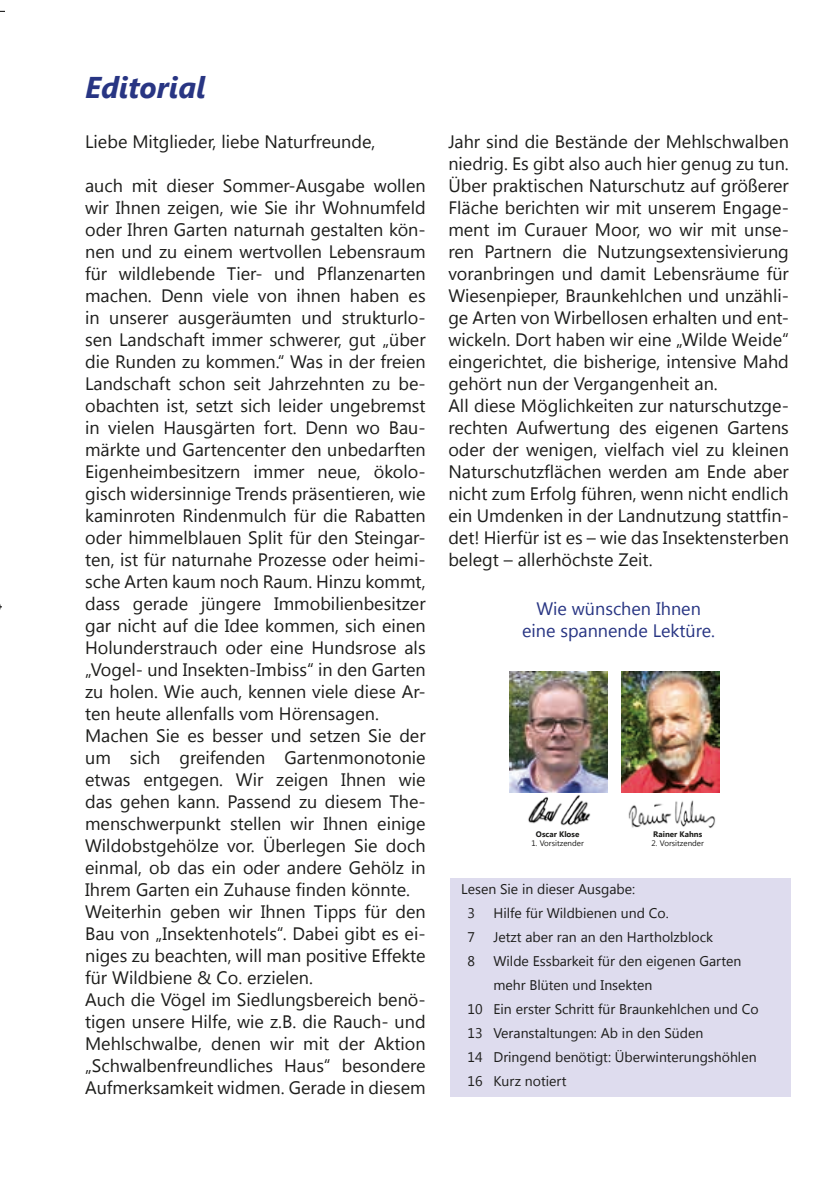
<style>
.page{position:relative;width:840px;height:1191px;background:#fff}
.page>*{position:absolute;margin:0;border:0;box-sizing:border-box;transform-origin:0 0}
.t1{font:italic 700 30px "Segoe UI";color:#283583}
.t2{font:18px/22px "Segoe UI";color:#1d1d1b}
.t3{font:18px/22px "Segoe UI";color:#283583;text-align:center}
.t4{font:14px/24px "Segoe UI";color:#1d1d1b}
.t5{font:8px "Segoe UI";color:#1d1d1b}
.t6{font:700 8px "Segoe UI";color:#1d1d1b}
</style>
<div class="page">
<img style="left:621px;top:671px;width:98px;height:121px">
<img style="left:628px;top:800px;width:86px;height:28px">
<img style="left:528px;top:795px;width:62px;height:31px">
<img style="left:509px;top:671px;width:98px;height:121px">
<div style="left:449px;top:878px;width:340px;height:219px;background:#dedcee"></div>
<h1 class="t1" style="left:85px;top:66px;width:122px">Editorial</h1>
<p class="t2" style="left:85px;top:130px;width:292px">Liebe Mitglieder, liebe Naturfreunde,</p>
<p class="t2" style="left:85px;top:174px;width:342px">auch mit dieser Sommer-Ausgabe wollen wir Ihnen zeigen, wie Sie ihr Wohnumfeld oder Ihren Garten naturnah gestalten kön&shy;nen und zu einem wertvollen Lebensraum für wildlebende Tier- und Pflanzenarten machen. Denn viele von ihnen haben es in unserer ausgeräumten und strukturlo&shy;sen Landschaft immer schwerer, gut „über die Runden zu kommen.“ Was in der freien Landschaft schon seit Jahrzehnten zu be&shy;obachten ist, setzt sich leider ungebremst in vielen Hausgärten fort. Denn wo Bau&shy;märkte und Gartencenter den unbedarften Eigenheimbesitzern immer neue, ökolo&shy;gisch widersinnige Trends präsentieren, wie kaminroten Rindenmulch für die Rabatten oder himmelblauen Split für den Steingar&shy;ten, ist für naturnahe Prozesse oder heimi&shy;sche Arten kaum noch Raum. Hinzu kommt, dass gerade jüngere Immobilienbesitzer gar nicht auf die Idee kommen, sich einen Holunderstrauch oder eine Hundsrose als „Vogel- und Insekten-Imbiss“ in den Garten zu holen. Wie auch, kennen viele diese Ar&shy;ten heute allenfalls vom Hörensagen.<br>Machen Sie es besser und setzen Sie der um sich greifenden Gartenmonotonie etwas entgegen. Wir zeigen Ihnen wie das gehen kann. Passend zu diesem The&shy;menschwerpunkt stellen wir Ihnen einige Wildobstgehölze vor. Überlegen Sie doch einmal, ob das ein oder andere Gehölz in Ihrem Garten ein Zuhause finden könnte.<br>Weiterhin geben wir Ihnen Tipps für den Bau von „Insektenhotels“. Dabei gibt es ei&shy;niges zu beachten, will man positive Effekte für Wildbiene &amp; Co. erzielen.<br>Auch die Vögel im Siedlungsbereich benö&shy;tigen unsere Hilfe, wie z.B. die Rauch- und Mehlschwalbe, denen wir mit der Aktion „Schwalbenfreundliches Haus“ besondere Aufmerksamkeit widmen. Gerade in diesem</p>
<p class="t2" style="left:448px;top:129px;width:342px">Jahr sind die Bestände der Mehlschwalben niedrig. Es gibt also auch hier genug zu tun.<br>Über praktischen Naturschutz auf größerer Fläche berichten wir mit unserem Engage&shy;ment im Curauer Moor, wo wir mit unse&shy;ren Partnern die Nutzungsextensivierung voranbringen und damit Lebensräume für Wiesenpieper, Braunkehlchen und unzähli&shy;ge Arten von Wirbellosen erhalten und ent&shy;wickeln. Dort haben wir eine „Wilde Weide“ eingerichtet, die bisherige, intensive Mahd gehört nun der Vergangenheit an.<br>All diese Möglichkeiten zur naturschutzge&shy;rechten Aufwertung des eigenen Gartens oder der wenigen, vielfach viel zu kleinen Naturschutzflächen werden am Ende aber nicht zum Erfolg führen, wenn nicht endlich ein Umdenken in der Landnutzung stattfin&shy;det! Hierfür ist es – wie das Insektensterben belegt – allerhöchste Zeit.</p>
<p class="t3" style="left:522px;top:596px;width:194px">Wie wünschen Ihnen eine spannende Lektüre.</p>
<p class="t6" style="left:535px;top:828px;width:45px">Oscar Klose</p>
<p class="t6" style="left:653px;top:828px;width:51px">Rainer Kahns</p>
<p class="t5" style="left:531px;top:837px;width:54px">1. Vorsitzender</p>
<p class="t5" style="left:651px;top:837px;width:54px">2. Vorsitzender</p>
<p class="t4" style="left:467px;top:876px;width:169px;text-indent:-6px">Lesen Sie in dieser Ausgabe:<br>3</p>
<p class="t4" style="left:493px;top:900px;width:177px">Hilfe für Wildbienen und Co.</p>
<p class="t4" style="left:467px;top:924px;width:9px">7</p>
<p class="t4" style="left:493px;top:924px;width:221px">Jetzt aber ran an den Hartholzblock</p>
<p class="t4" style="left:467px;top:948px;width:9px">8</p>
<p class="t4" style="left:493px;top:948px;width:249px">Wilde Essbarkeit für den eigenen Garten</p>
<p class="t4" style="left:493px;top:972px;width:160px">mehr Blüten und Insekten</p>
<p class="t4" style="left:467px;top:996px;width:292px">10 Ein erster Schritt für Braunkehlchen und Co</p>
<p class="t4" style="left:467px;top:1020px;width:237px">13 Veranstaltungen: Ab in den Süden</p>
<p class="t4" style="left:467px;top:1044px;width:290px">14 Dringend benötigt: Überwinterungshöhlen</p>
<p class="t4" style="left:467px;top:1068px;width:100px">16 Kurz notiert</p>
</div>
